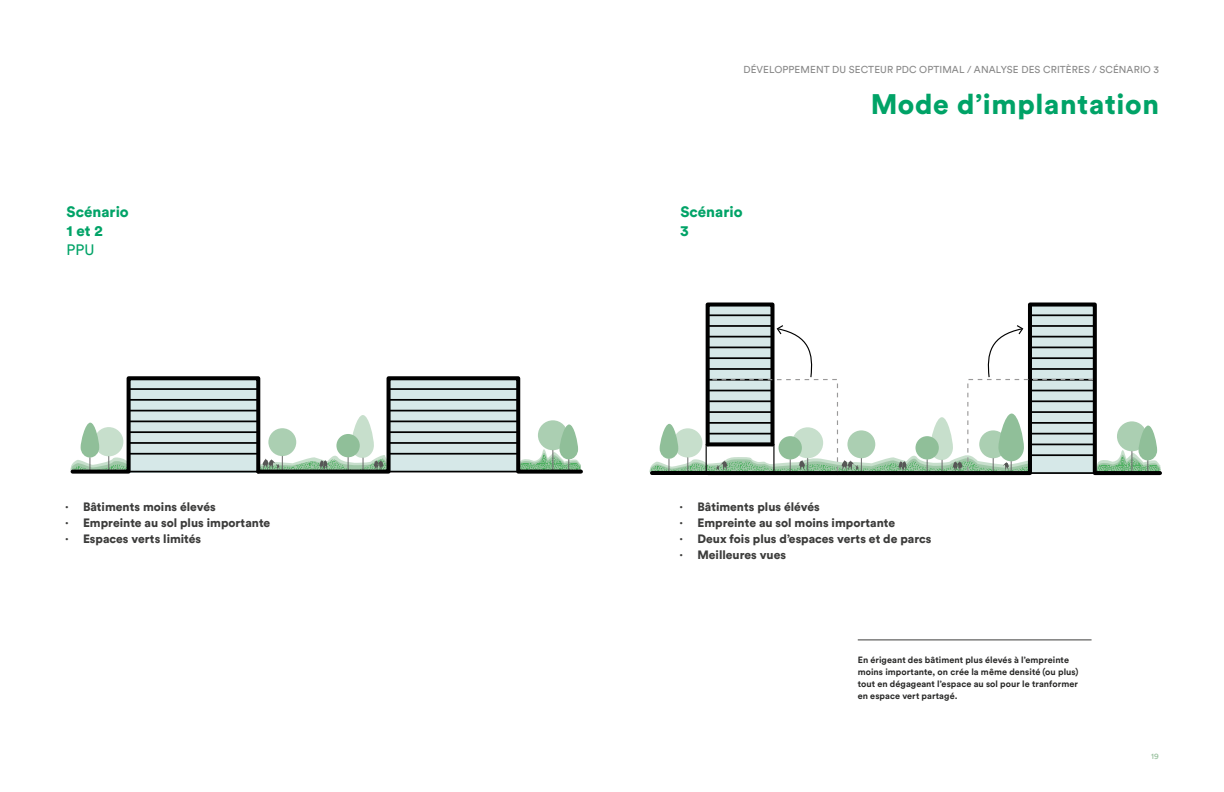
<style>
.page{position:relative;width:1224px;height:792px;background:#fff}
.page>*{position:absolute;margin:0;border:0;box-sizing:border-box;transform-origin:0 0}
.t1{font:900 28px "Circular Std";letter-spacing:.025em;color:#00a367}
.t2{font:900 15px/19px "Circular Std";color:#00a367}
.t3{font:15px "Circular Std";color:#00a367}
.t4{font:900 12px/16px "Circular Std";color:#3c3c3b}
.t5{font:10px "Circular Std";letter-spacing:.01em;color:#878787}
.t6{font:700 9px/12px "Circular Std";letter-spacing:.01em;color:#282827}
.t7{font:8.1px "Circular Std";color:#91bc97}
</style>
<div class="page">
<svg style="left:711px;top:308px;width:59px;height:17px"></svg>
<hr style="left:707px;top:314px;width:65px;height:2px;background:#000">
<hr style="left:772px;top:471px;width:65px;height:4px;background:#000">
<div style="left:706px;top:303px;width:69px;height:143px;border:4px solid #000"></div>
<hr style="left:652px;top:471px;width:57px;height:4px;background:#000">
<svg style="left:833px;top:302px;width:329px;height:174px"></svg>
<hr style="left:708px;top:471px;width:64px;height:4px;background:#000">
<svg style="left:649px;top:325px;width:511px;height:149px"></svg>
<svg style="left:70px;top:376px;width:513px;height:98px"></svg>
<hr style="left:858px;top:640px;width:234px;height:1px;background:#3c3c3b">
<p class="t5" style="left:743px;top:64px;width:417px">DÉVELOPPEMENT DU SECTEUR PDC OPTIMAL / ANALYSE DES CRITÈRES / SCÉNARIO 3</p>
<p class="t2" style="left:67px;top:202px;width:64px">Scénario<br>1 et 2</p>
<p class="t3" style="left:67px;top:241px;width:29px">PPU</p>
<p class="t2" style="left:680px;top:202px;width:64px">Scénario<br>3</p>
<h1 class="t1" style="left:870px;top:86px;width:290px">Mode d’implantation</h1>
<p class="t4" style="left:65px;top:499px;width:207px">· Bâtiments moins élevés<br>· Empreinte au sol plus importante · Espaces verts limités</p>
<p class="t4" style="left:679px;top:499px;width:254px">· Bâtiments plus élévés<br>· Empreinte au sol moins importante<br>· Deux fois plus d’espaces verts et de parcs · Meilleures vues</p>
<p class="t6" style="left:858px;top:653px;width:222px">En érigeant des bâtiment plus élevés à l’empreinte moins importante, on crée la même densité (ou plus) tout en dégageant l’espace au sol pour le tranformer en espace vert partagé.</p>
<p class="t7" style="left:1151px;top:751px;width:9px">19</p>
</div>
